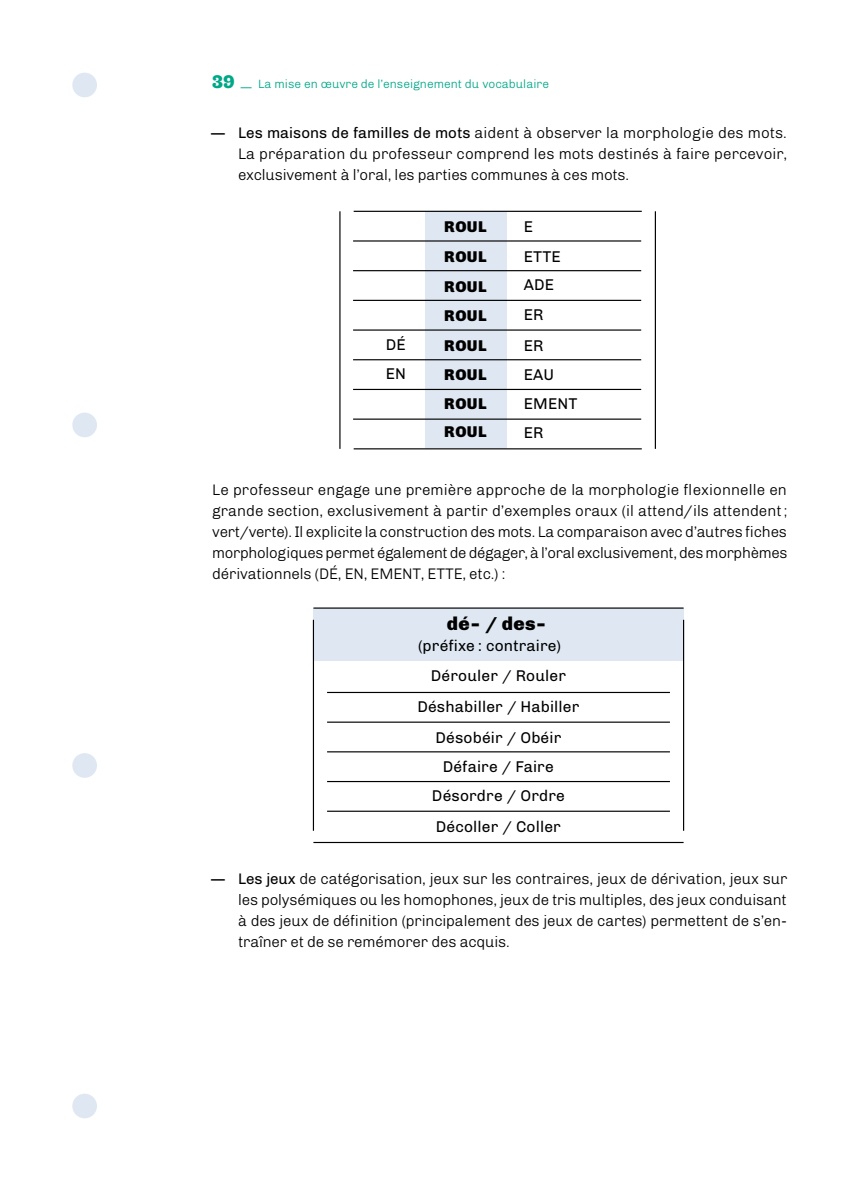
<style>
.page{position:relative;width:851px;height:1191px;background:#fff}
.page>*{position:absolute;margin:0;border:0;box-sizing:border-box;transform-origin:0 0}
.t1{font:900 18.75px "Chivo";color:#000}
.t2{font:15.6px/29.1px "Chivo";letter-spacing:.01em;color:#000}
.t3{font:900 15.6px/29.1px "Chivo";letter-spacing:.025em;color:#000;text-align:justify}
.t4{font:300 15.3px/21px "Chivo";letter-spacing:-.01em;color:#000;text-align:justify}
.t5{font:300 12px "Chivo";color:#00a788}
.s1{font-family:"Hernandez Niu W00";font-weight:800;font-size:18px}
.s2{font-weight:400}
</style>
<div class="page">
<div style="left:425px;top:211px;width:81px;height:238px;background:#dfe8f2"></div>
<hr style="left:353px;top:211px;width:288px;height:1px;background:#000">
<hr style="left:353px;top:240px;width:288px;height:1px;background:#000">
<hr style="left:353px;top:270px;width:288px;height:1px;background:#000">
<hr style="left:353px;top:300px;width:288px;height:1px;background:#000">
<hr style="left:353px;top:329px;width:288px;height:2px;background:#000">
<hr style="left:353px;top:359px;width:288px;height:1px;background:#000">
<hr style="left:353px;top:389px;width:288px;height:1px;background:#000">
<hr style="left:353px;top:418px;width:288px;height:2px;background:#000">
<hr style="left:353px;top:448px;width:288px;height:1px;background:#000">
<hr style="left:654px;top:211px;width:2px;height:238px;background:#000">
<hr style="left:339px;top:211px;width:1px;height:238px;background:#000">
<div style="left:313px;top:608px;width:370px;height:53px;background:#dfe8f2"></div>
<hr style="left:683px;top:620px;width:1px;height:210px;background:#000">
<hr style="left:313px;top:620px;width:1px;height:210px;background:#000">
<hr style="left:313px;top:842px;width:370px;height:1px;background:#000">
<hr style="left:313px;top:607px;width:370px;height:1px;background:#000">
<hr style="left:327px;top:692px;width:342px;height:1px;background:#000">
<hr style="left:327px;top:721px;width:342px;height:1px;background:#000">
<hr style="left:327px;top:751px;width:342px;height:1px;background:#000">
<hr style="left:327px;top:781px;width:342px;height:1px;background:#000">
<hr style="left:327px;top:810px;width:342px;height:2px;background:#000">
<div style="left:72px;top:73px;width:25px;height:24px;background:#dfe8f2;border-radius:50%"></div>
<div style="left:72px;top:412px;width:25px;height:25px;background:#dfe8f2;border-radius:50%"></div>
<div style="left:72px;top:753px;width:25px;height:25px;background:#dfe8f2;border-radius:50%"></div>
<div style="left:72px;top:1093px;width:25px;height:25px;background:#dfe8f2;border-radius:50%"></div>
<p class="t5" style="left:212px;top:75px;width:338px"><span class="s1">39</span> — La mise en œuvre de l’enseignement du vocabulaire</p>
<p class="t4" style="left:238px;top:121px;width:550px;text-indent:-27px"><span class="s2">— Les maisons de familles de mots</span> aident à observer la morphologie des mots.<br>La préparation du professeur comprend les mots destinés à faire percevoir, exclusivement à l’oral, les parties communes à ces mots.</p>
<p class="t2" style="left:386px;top:329px;width:22px">DÉ<br>EN</p>
<p class="t3" style="left:444px;top:212px;width:44px">ROUL</p>
<p class="t2" style="left:523px;top:211px;width:39px">E<br>ETTE<br>ADE<br>ER</p>
<p class="t3" style="left:444px;top:241px;width:44px">ROUL ROUL ROUL ROUL ROUL ROUL ROUL</p>
<p class="t2" style="left:523px;top:330px;width:55px">ER<br>EAU<br>EMENT<br>ER</p>
<p class="t4" style="left:212px;top:478px;width:576px">Le professeur engage une première approche de la morphologie flexionnelle en grande section, exclusivement à partir d’exemples oraux (il attend/ils attendent ; vert/verte). Il explicite la construction des mots. La comparaison avec d’autres fiches morphologiques permet également de dégager, à l’oral exclusivement, des morphèmes dérivationnels (DÉ, EN, EMENT, ETTE, etc.) :</p>
<p class="t1" style="left:447px;top:609px;width:101px">dé- / des-</p>
<p class="t2" style="left:418px;top:630px;width:144px">(préfixe : contraire)</p>
<p class="t2" style="left:431px;top:660px;width:137px">Dérouler / Rouler</p>
<p class="t2" style="left:417px;top:691px;width:163px">Déshabiller / Habiller</p>
<p class="t2" style="left:435px;top:721px;width:127px">Désobéir / Obéir</p>
<p class="t2" style="left:442px;top:751px;width:113px">Défaire / Faire</p>
<p class="t2" style="left:432px;top:780px;width:134px">Désordre / Ordre</p>
<p class="t2" style="left:436px;top:811px;width:126px">Décoller / Coller</p>
<p class="t4" style="left:238px;top:867px;width:551px;text-indent:-27px"><span class="s2">— Les jeux</span> de catégorisation, jeux sur les contraires, jeux de dérivation, jeux sur les polysémiques ou les homophones, jeux de tris multiples, des jeux conduisant à des jeux de définition (principalement des jeux de cartes) permettent de s’en&shy;traîner et de se remémorer des acquis.</p>
</div>
